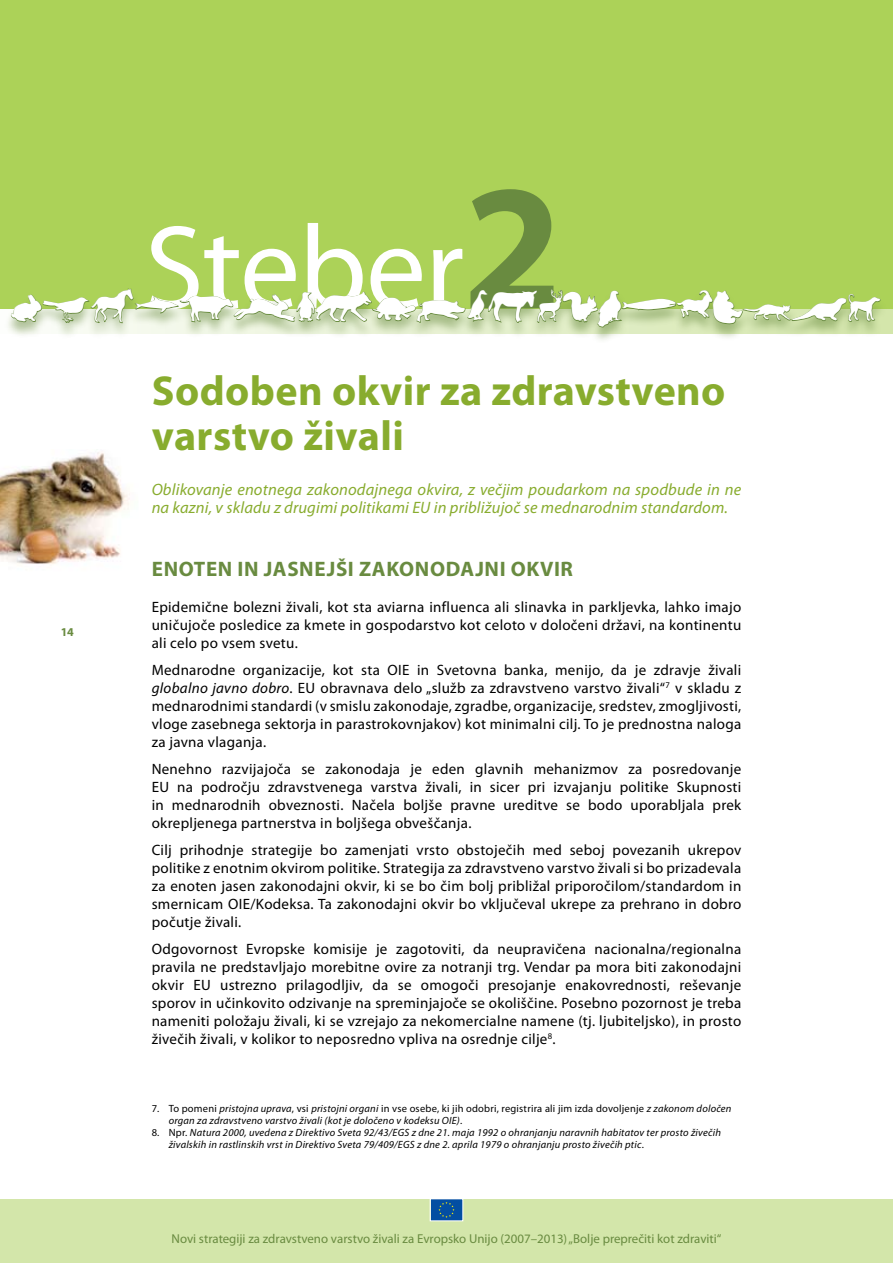
<style>
.page{position:relative;width:893px;height:1263px;background:#fff}
.page>*{position:absolute;margin:0;border:0;box-sizing:border-box;transform-origin:0 0}
.t1{font:120px "Myriad Pro";letter-spacing:-.01em;color:#fff}
.t2{font:700 42px/45px "Myriad Pro";letter-spacing:.01em;color:#88ac2e}
.t3{font:37.5px "Animal";color:#fff}
.t4{font:700 21px "Myriad Pro";letter-spacing:.03em;color:#698b40}
.t5{font:italic 16.5px/18px "Myriad Pro";letter-spacing:.01em;color:#88ac2e}
.t6{font:15px/18px "Myriad Pro";letter-spacing:.02em;color:#000;text-align:justify}
.t7{font:12.9px "Myriad Pro";color:#698b40}
.t8{font:700 12px "Myriad Pro";color:#698b40}
.t9{font:italic 10.5px/12px "Myriad Pro";letter-spacing:.02em;color:#000}
.s1{font-weight:700;font-size:180px;color:#698b40}
.s2{font-style:italic}
.s3{font-style:normal}
</style>
<div class="page">
<img style="left:0;top:452px;width:130px;height:112px">
<div style="left:0;top:1199px;width:893px;height:64px;background:#d3e6aa"></div>
<svg style="left:429px;top:1199px;width:35px;height:22px"></svg>
<div style="left:0;top:0;width:893px;height:308px;background:#acd258"></div>
<div style="left:3px;top:289px;width:890px;height:78px;background:#fff"></div>
<svg style="left:11px;top:288px;width:870px;height:52px;background:#bed592"></svg>
<h1 class="t1" style="left:145px;top:194px;width:420px">Steber<span class="s1">2</span></h1>
<h3 class="t3" style="left:11px;top:289px;width:873px">RBHWNRPVTOQZIOFWJXCGD</h3>
<p class="t8" style="left:61px;top:624px;width:15px">14</p>
<h2 class="t2" style="left:152px;top:367px;width:575px">Sodoben okvir za zdravstveno varstvo živali</h2>
<p class="t5" style="left:152px;top:480px;width:591px">Oblikovanje enotnega zakonodajnega okvira, z večjim poudarkom na spodbude in ne na kazni, v skladu z drugimi politikami EU in približujoč se mednarodnim standardom.</p>
<h3 class="t4" style="left:152px;top:555px;width:135px">Enoten in jasne</h3>
<h3 class="t4" style="left:327px;top:555px;width:47px">jši zak</h3>
<h3 class="t4" style="left:399px;top:555px;width:175px">onodajni okvir</h3>
<p class="t6" style="left:152px;top:598px;width:591px">Epidemične bolezni živali, kot sta aviarna influenca ali slinavka in parkljevka, lahko imajo uničujoče posledice za kmete in gospodarstvo kot celoto v določeni državi, na kontinentu ali celo po vsem svetu.</p>
<p class="t6" style="left:152px;top:661px;width:591px">Mednarodne organizacije, kot sta OIE in Svetovna banka, menijo, da je zdravje živali <span class="s2">globalno javno dobro</span>. EU obravnava delo „služb za zdravstveno varstvo živali“<sup>7</sup> v skladu z mednarodnimi standardi (v smislu zakonodaje, zgradbe, organizacije, sredstev, zmogljivosti, vloge zasebnega sektorja in parastrokovnjakov) kot minimalni cilj. To je prednostna naloga za javna vlaganja.</p>
<p class="t6" style="left:152px;top:760px;width:591px">Nenehno razvijajoča se zakonodaja je eden glavnih mehanizmov za posredovanje EU na področju zdravstvenega varstva živali, in sicer pri izvajanju politike Skupnosti in mednarodnih obveznosti. Načela boljše pravne ureditve se bodo uporabljala prek okrepljenega partnerstva in boljšega obveščanja.</p>
<p class="t6" style="left:152px;top:841px;width:591px">Cilj prihodnje strategije bo zamenjati vrsto obstoječih med seboj povezanih ukrepov politike z enotnim okvirom politike. Strategija za zdravstveno varstvo živali si bo prizadevala za enoten jasen zakonodajni okvir, ki se bo čim bolj približal priporočilom/standardom in smernicam OIE/Kodeksa. Ta zakonodajni okvir bo vključeval ukrepe za prehrano in dobro počutje živali.</p>
<p class="t6" style="left:152px;top:940px;width:591px">Odgovornost Evropske komisije je zagotoviti, da neupravičena nacionalna/regionalna pravila ne predstavljajo morebitne ovire za notranji trg. Vendar pa mora biti zakonodajni okvir EU ustrezno prilagodljiv, da se omogoči presojanje enakovrednosti, reševanje sporov in učinkovito odzivanje na spreminjajoče se okoliščine. Posebno pozornost je treba nameniti položaju živali, ki se vzrejajo za nekomercialne namene (tj. ljubiteljsko), in prosto živečih živali, v kolikor to neposredno vpliva na osrednje cilje<sup>8</sup>.</p>
<p class="t9" style="left:169px;top:1102px;width:564px;text-indent:-17px"><span class="s3">7. To pomeni</span> pristojna uprava<span class="s3">, vsi</span> pristojni organi <span class="s3">in vse osebe, ki jih odobri, registrira ali jim izda dovoljenje</span> z zakonom določen organ za zdravstveno varstvo živali (kot je določeno v kodeksu OIE)<span class="s3">.</span></p>
<p class="t9" style="left:169px;top:1126px;width:554px;text-indent:-17px"><span class="s3">8. Npr.</span> Natura 2000, uvedena z Direktivo Sveta 92/43/EGS z dne 21. maja 1992 o ohranjanju naravnih habitatov ter prosto živečih živalskih in rastlinskih vrst in Direktivo Sveta 79/409/EGS z dne 2. aprila 1979 o ohranjanju prosto živečih ptic<span class="s3">.</span></p>
<p class="t7" style="left:172px;top:1230px;width:551px">Novi strategiji za zdravstveno varstvo živali za Evropsko Unijo (2007–2013) „Bolje preprečiti kot zdraviti“</p>
</div>
